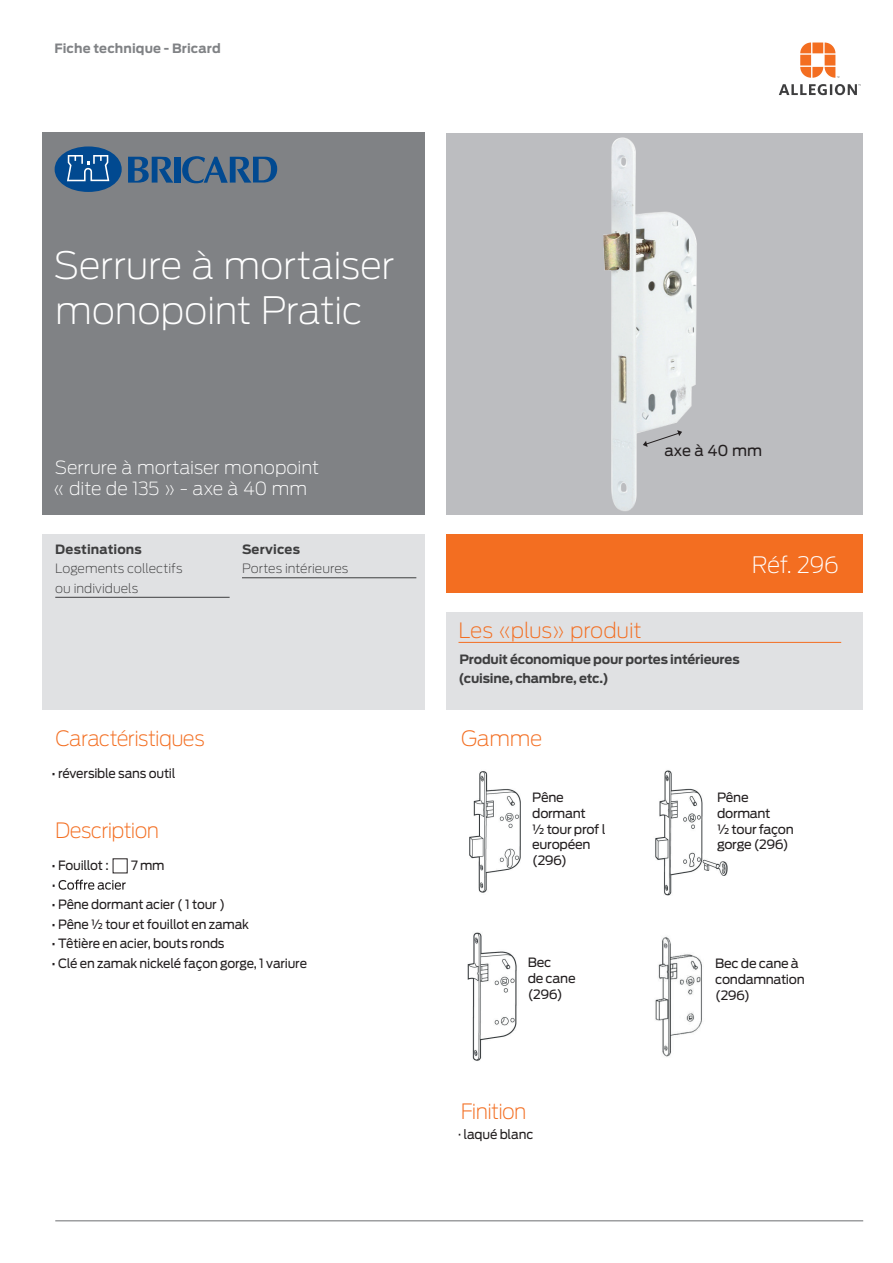
<style>
.page{position:relative;width:893px;height:1263px;background:#fff}
.page>*{position:absolute;margin:0;border:0;box-sizing:border-box;transform-origin:0 0}
.t1{font:200 37.5px/45px "Antenna";letter-spacing:-.01em;color:#fff}
.t2{font:200 22.5px "Antenna";letter-spacing:-.025em;color:#fff}
.t3{font:200 21px "Antenna";letter-spacing:-.025em;color:#f36e21}
.t4{font:200 21px "Antenna";letter-spacing:-.005em;color:#f36e21}
.t5{font:200 18px/21px "Antenna";letter-spacing:-.005em;color:#fff}
.t6{font:15px "Antenna";color:#231f20}
.t7{font:12.75px/15.8px "Antenna";letter-spacing:-.02em;color:#231f20}
.t8{font:700 12.75px/19.5px "Antenna";letter-spacing:-.01em;color:#3e3e3f}
.t9{font:200 12.75px/19.5px "Antenna";color:#3e3e3f}
.t10{font:700 12.75px "Antenna";letter-spacing:.01em;color:#808285}
.t11{font:700 12.75px "Antenna";letter-spacing:.015em;color:#3e3e3f}
</style>
<div class="page">
<div style="left:446px;top:612px;width:417px;height:98px;background:#e0e1e3"></div>
<div style="left:446px;top:534px;width:417px;height:59px;background:#f36e21"></div>
<svg style="left:800px;top:43px;width:39px;height:35px"></svg>
<svg style="left:779px;top:84px;width:82px;height:11px"></svg>
<div style="left:42px;top:132px;width:383px;height:383px;background:#808285"></div>
<svg style="left:53px;top:880px;width:73px;height:10px"></svg>
<div style="left:42px;top:534px;width:383px;height:176px;background:#e0e1e3"></div>
<hr style="left:55px;top:597px;width:175px;height:1px;background:#3e3e3f">
<hr style="left:242px;top:577px;width:174px;height:1px;background:#3e3e3f">
<hr style="left:55px;top:1220px;width:808px;height:1px;background:#6c6d70">
<hr style="left:458px;top:642px;width:383px;height:1px;background:#f36e21">
<div style="left:446px;top:134px;width:417px;height:381px;background:#bcbdc0"></div>
<img style="left:603px;top:137px;width:94px;height:374px">
<img style="left:655px;top:770px;width:73px;height:126px">
<img style="left:467px;top:932px;width:50px;height:129px">
<img style="left:655px;top:936px;width:47px;height:121px">
<img style="left:469px;top:771px;width:52px;height:122px">
<svg style="left:128px;top:157px;width:45px;height:26px"></svg>
<svg style="left:182px;top:156px;width:95px;height:27px"></svg>
<div style="left:174px;top:157px;width:7px;height:26px;background:#014990"></div>
<div style="left:55px;top:146px;width:67px;height:46px;background:#014990;border-radius:50%"></div>
<svg style="left:67px;top:155px;width:42px;height:26px"></svg>
<svg style="left:643px;top:430px;width:39px;height:17px"></svg>
<p class="t10" style="left:55px;top:40px;width:168px">Fiche technique - Bricard</p>
<h1 class="t1" style="left:53px;top:243px;width:343px">Serrure à mortaiser monopoint Pratic</h1>
<h3 class="t5" style="left:53px;top:457px;width:267px">Serrure à mortaiser monopoint « dite de 135 » - axe à 40 mm</h3>
<p class="t11" style="left:55px;top:542px;width:88px">Destinations</p>
<p class="t9" style="left:55px;top:559px;width:129px">Logements collectifs ou individuels</p>
<p class="t11" style="left:242px;top:542px;width:60px">Services</p>
<p class="t9" style="left:242px;top:559px;width:108px">Portes intérieures</p>
<h3 class="t3" style="left:55px;top:726px;width:151px">Caractéristiques</h3>
<p class="t7" style="left:51px;top:766px;width:125px">• réversible sans outil</p>
<h3 class="t3" style="left:55px;top:818px;width:105px">Description</h3>
<p class="t7" style="left:51px;top:857px;width:59px">• Fouillot :</p>
<p class="t7" style="left:131px;top:857px;width:35px">7 mm</p>
<p class="t7" style="left:51px;top:896px;width:175px">• Pêne dormant acier ( 1 tour )</p>
<p class="t7" style="left:51px;top:916px;width:199px">• Pêne ½ tour et fouillot en zamak</p>
<p class="t7" style="left:51px;top:935px;width:175px">• Têtière en acier, bouts ronds</p>
<p class="t7" style="left:51px;top:955px;width:257px">• Clé en zamak nickelé façon gorge, 1 variure</p>
<p class="t6" style="left:664px;top:441px;width:99px">axe à 40 mm</p>
<h2 class="t2" style="left:752px;top:551px;width:89px">Réf. 296</h2>
<h3 class="t4" style="left:458px;top:618px;width:185px">Les «plus» produit</h3>
<p class="t8" style="left:458px;top:649px;width:283px">Produit économique pour portes intérieures (cuisine, chambre, etc.)</p>
<h3 class="t3" style="left:461px;top:726px;width:83px">Gamme</h3>
<p class="t7" style="left:532px;top:789px;width:75px">Pêne dormant<br>½ tour prof l européen (296)</p>
<p class="t7" style="left:717px;top:789px;width:78px">Pêne dormant<br>½ tour façon gorge (296)</p>
<p class="t7" style="left:528px;top:954px;width:49px">Bec<br>de cane (296)</p>
<p class="t7" style="left:715px;top:955px;width:91px">Bec de cane à condamnation (296)</p>
<h3 class="t3" style="left:461px;top:1099px;width:67px">Finition</h3>
<p class="t7" style="left:458px;top:1126px;width:77px">· laqué blanc</p>
</div>
